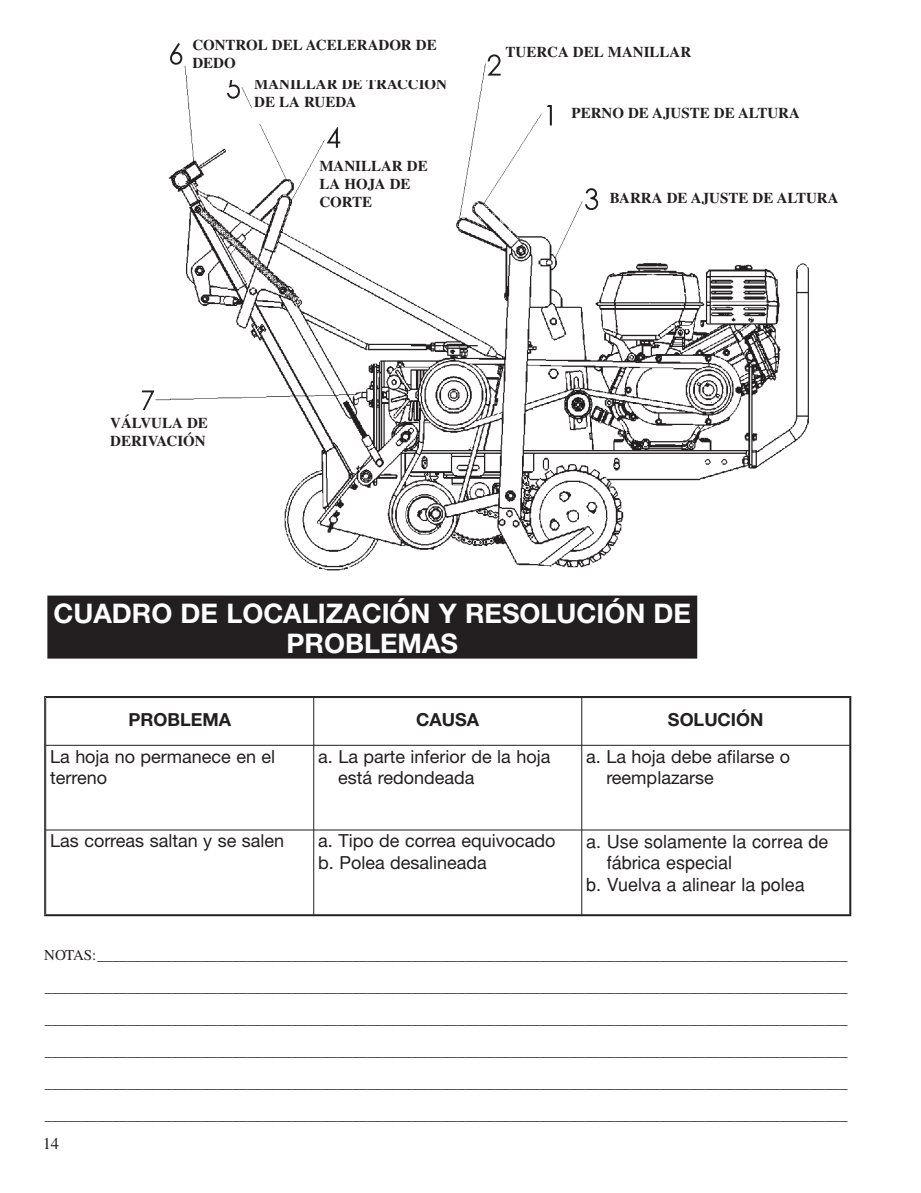
<style>
.page{position:relative;width:921px;height:1193px;background:#fff}
.page>*{position:absolute;margin:0;border:0;box-sizing:border-box;transform-origin:0 0}
.t1{font:700 27px/30px "Helvetica Neue";color:#fff;text-align:center}
.t2{font:18px/21.6px "Helvetica Neue";color:#231f20}
.t3{font:18px "Helvetica";color:#231f20}
.t4{font:700 18px "Helvetica Neue";color:#231f20}
.t5{font:16.5px "Times";color:#231f20}
.t6{font:15px/31.8px "Times";letter-spacing:-.02em;color:#231f20;text-align:justify}
.t7{font:700 15px/18px "Times";color:#231f20}
</style>
<div class="page">
<hr style="left:45px;top:697px;width:1px;height:217px;background:#231f20">
<hr style="left:313px;top:697px;width:1px;height:217px;background:#231f20">
<hr style="left:581px;top:697px;width:1px;height:217px;background:#231f20">
<hr style="left:849px;top:697px;width:1px;height:217px;background:#231f20">
<hr style="left:46px;top:697px;width:804px;height:1px;background:#231f20">
<hr style="left:46px;top:745px;width:804px;height:1px;background:#231f20">
<hr style="left:46px;top:829px;width:804px;height:1px;background:#231f20">
<hr style="left:46px;top:914px;width:804px;height:1px;background:#231f20">
<div style="left:47px;top:595px;width:650px;height:63px;background:#231f20"></div>
<img style="left:141px;top:43px;width:668px;height:528px">
<div style="left:570px;top:106px;width:299px;height:43px;background:#fff"></div>
<div style="left:504px;top:45px;width:307px;height:42px;background:#fff"></div>
<div style="left:608px;top:191px;width:299px;height:42px;background:#fff"></div>
<div style="left:318px;top:160px;width:131px;height:75px;background:#fff"></div>
<div style="left:253px;top:77px;width:211px;height:47px;background:#fff"></div>
<div style="left:191px;top:38px;width:259px;height:42px;background:#fff"></div>
<div style="left:109px;top:416px;width:165px;height:70px;background:#fff"></div>
<p class="t7" style="left:192px;top:37px;width:246px">CONTROL DEL ACELERADOR DE<br>DEDO</p>
<p class="t7" style="left:254px;top:77px;width:194px">MANILLAR DE TRACCIÓN<br>DE LA RUEDA</p>
<p class="t7" style="left:319px;top:159px;width:110px">MANILLAR DE<br>LA HOJA DE<br>CORTE</p>
<p class="t7" style="left:505px;top:44px;width:187px">TUERCA DEL MANILLAR</p>
<p class="t7" style="left:571px;top:105px;width:230px">PERNO DE AJUSTE DE ALTURA</p>
<p class="t7" style="left:610px;top:190px;width:230px">BARRA DE AJUSTE DE ALTURA</p>
<p class="t7" style="left:110px;top:415px;width:99px">VÁLVULA DE<br>DERIVACIÓN</p>
<h1 class="t1" style="left:54px;top:601px;width:639px">CUADRO DE LOCALIZACIÓN Y RESOLUCIÓN DE<br>PROBLEMAS</h1>
<p class="t4" style="left:128px;top:713px;width:104px">PROBLEMA</p>
<p class="t4" style="left:416px;top:713px;width:64px">CAUSA</p>
<p class="t4" style="left:668px;top:713px;width:97px">SOLUCIÓN</p>
<p class="t2" style="left:50px;top:747px;width:227px">La hoja no permanece en el terreno</p>
<p class="t2" style="left:338px;top:747px;width:214px;text-indent:-20px">a. La parte inferior de la hoja está redondeada</p>
<p class="t2" style="left:606px;top:747px;width:185px;text-indent:-20px">a. La hoja debe afilarse o reemplazarse</p>
<p class="t2" style="left:50px;top:832px;width:236px">Las correas saltan y se salen</p>
<p class="t2" style="left:318px;top:832px;width:239px">a. Tipo de correa equivocado b. Polea desalineada</p>
<p class="t3" style="left:586px;top:831px;width:244px">a. Use solamente la correa de</p>
<p class="t3" style="left:607px;top:852px;width:127px">fábrica especial</p>
<p class="t3" style="left:586px;top:874px;width:220px">b. Vuelva a alinear la polea</p>
<p class="t6" style="left:44px;top:940px;width:805px">NOTAS:____________________________________________________________________________________________________ ___________________________________________________________________________________________________________ ___________________________________________________________________________________________________________ ___________________________________________________________________________________________________________ ___________________________________________________________________________________________________________ ___________________________________________________________________________________________________________</p>
<p class="t5" style="left:43px;top:1137px;width:18px">14</p>
</div>
